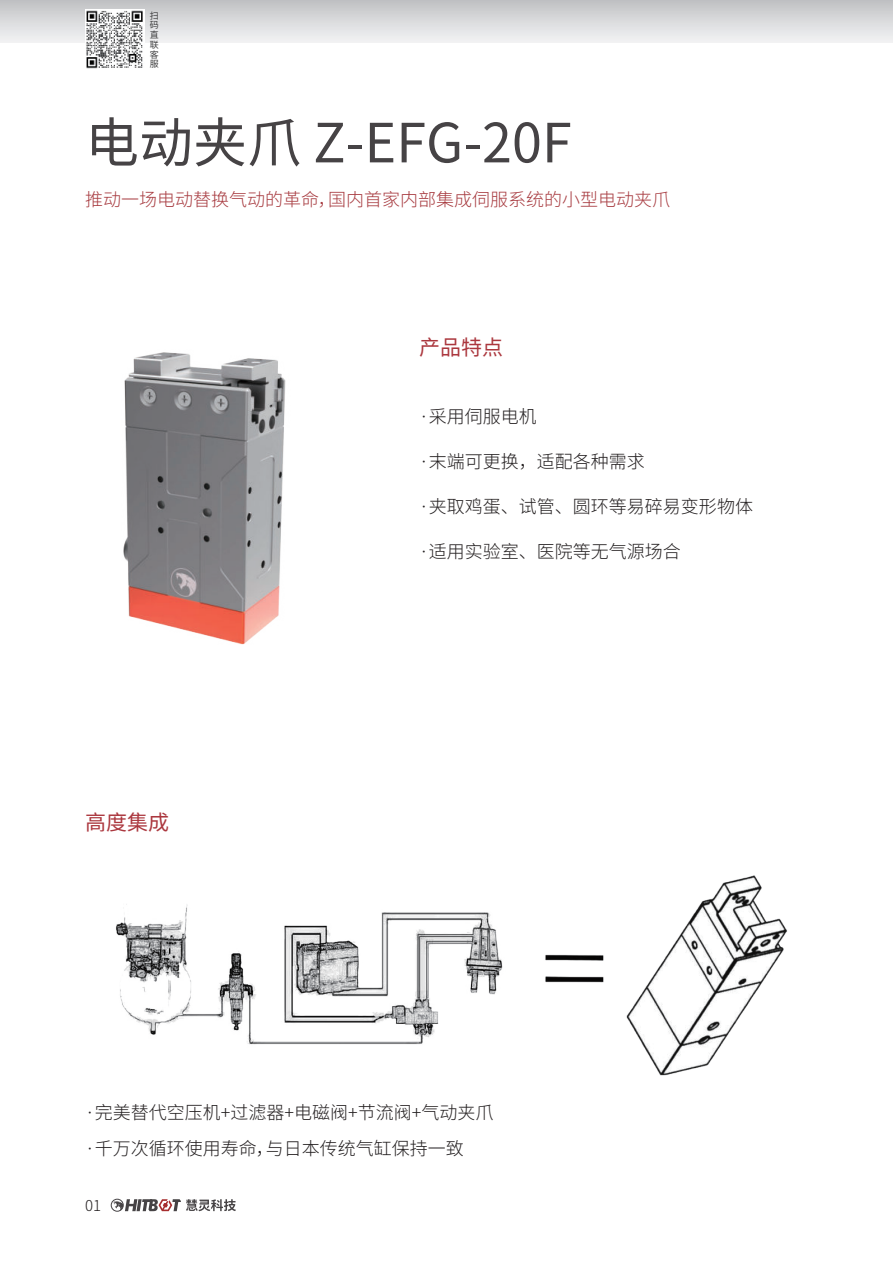
<style>
.page{position:relative;width:893px;height:1263px;background:#fff}
.page>*{position:absolute;margin:0;border:0;box-sizing:border-box;transform-origin:0 0}
.t1{font:54px "Source Han Sans CN";color:#464345}
.t2{font:21px "Source Han Sans CN";color:#ab373e}
.t3{font:300 18px/36px "Source Han Sans CN";color:#231f20}
.t4{font:300 18px "Source Han Sans CN";color:#a73a3f}
.t5{font:300 15px "Source Han Sans CN";color:#231f20}
.t6{font:9px/9.8px "Source Han Sans CN";color:#3e3e3f;text-align:justify}
</style>
<div class="page">
<img style="left:116px;top:875px;width:671px;height:201px">
<img style="left:123px;top:352px;width:163px;height:293px">
<div style="left:0;top:0;width:893px;height:43px;background:linear-gradient(to bottom,#c0c1c4,#f4f4f5)"></div>
<img style="left:85px;top:10px;width:59px;height:59px">
<div style="left:111px;top:1199px;width:12px;height:12px;border:1px solid #464345;border-radius:50%"></div>
<svg style="left:113px;top:1199px;width:123px;height:12px"></svg>
<p class="t6" style="left:150px;top:11px;width:10px">扫码直联客服</p>
<h1 class="t1" style="left:85px;top:112px;width:488px">电动夹爪 Z-EFG-20F</h1>
<p class="t4" style="left:85px;top:189px;width:587px">推动一场电动替换气动的革命，国内首家内部集成伺服系统的小型电动夹爪</p>
<p class="t2" style="left:419px;top:336px;width:85px">产品特点</p>
<p class="t2" style="left:85px;top:810px;width:85px">高度集成</p>
<p class="t3" style="left:419px;top:399px;width:119px">·采用伺服电机</p>
<p class="t3" style="left:419px;top:444px;width:227px">·末端可更换，适配各种需求</p>
<p class="t3" style="left:419px;top:489px;width:335px">·夹取鸡蛋、试管、圆环等易碎易变形物体</p>
<p class="t3" style="left:419px;top:534px;width:263px">·适用实验室、医院等无气源场合</p>
<p class="t3" style="left:85px;top:1095px;width:410px">·完美替代空压机+过滤器+电磁阀+节流阀+气动夹爪·千万次循环使用寿命，与日本传统气缸保持一致</p>
<p class="t5" style="left:85px;top:1196px;width:18px">01</p>
</div>
